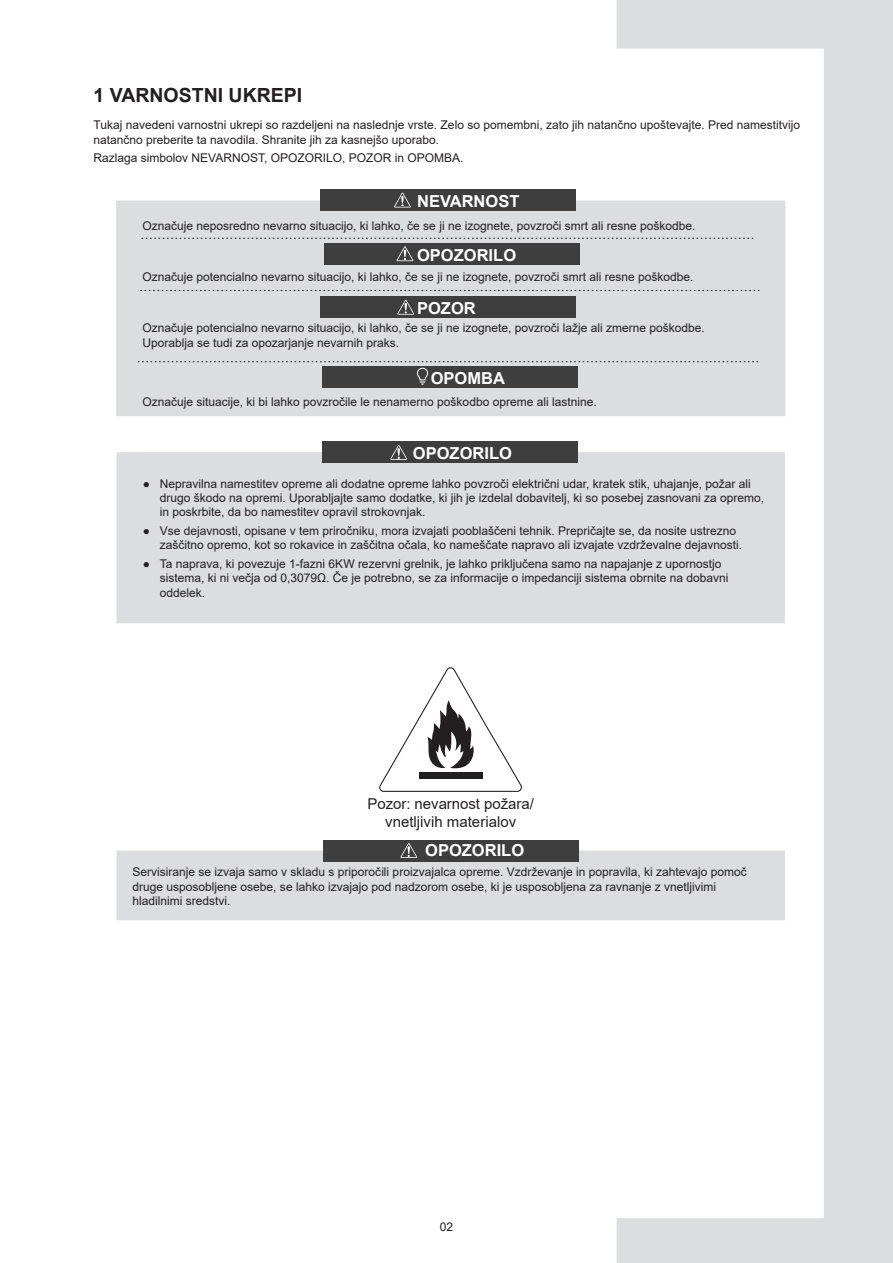
<style>
.page{position:relative;width:893px;height:1263px;background:#fff}
.page>*{position:absolute;margin:0;border:0;box-sizing:border-box;transform-origin:0 0}
.t1{font:700 19.5px "Arial";color:#231f20}
.t2{font:700 16.5px "Arial";color:#fff}
.t3{font:15px/18px "Arial";color:#231f20;text-align:center}
.t4{font:12px/14.4px "Arial";color:#231f20}
</style>
<div class="page">
<svg style="left:616px;top:0;width:277px;height:1263px"></svg>
<div style="left:116px;top:200px;width:669px;height:216px;background:#dcdddf"></div>
<div style="left:321px;top:189px;width:255px;height:22px;background:#3e3e3f"></div>
<svg style="left:394px;top:193px;width:17px;height:14px"></svg>
<svg style="left:142px;top:238px;width:611px;height:1px"></svg>
<svg style="left:140px;top:290px;width:619px;height:1px"></svg>
<div style="left:324px;top:243px;width:256px;height:21px;background:#3e3e3f"></div>
<svg style="left:397px;top:246px;width:16px;height:15px"></svg>
<div style="left:321px;top:297px;width:255px;height:21px;background:#3e3e3f"></div>
<svg style="left:397px;top:300px;width:17px;height:15px"></svg>
<div style="left:322px;top:366px;width:255px;height:21px;background:#3e3e3f"></div>
<svg style="left:138px;top:361px;width:620px;height:24px"></svg>
<div style="left:116px;top:452px;width:669px;height:171px;background:#dcdddf"></div>
<div style="left:323px;top:441px;width:255px;height:22px;background:#3e3e3f"></div>
<svg style="left:390px;top:445px;width:17px;height:15px"></svg>
<svg style="left:379px;top:667px;width:143px;height:125px"></svg>
<div style="left:419px;top:772px;width:63px;height:7px;background:#231f20"></div>
<div style="left:116px;top:850px;width:669px;height:70px;background:#dcdddf"></div>
<div style="left:323px;top:840px;width:256px;height:21px;background:#3e3e3f"></div>
<svg style="left:400px;top:843px;width:17px;height:15px"></svg>
<h1 class="t1" style="left:94px;top:81px;width:210px">1 VARNOSTNI UKREPI</h1>
<p class="t4" style="left:94px;top:118px;width:708px">Tukaj navedeni varnostni ukrepi so razdeljeni na naslednje vrste. Zelo so pomembni, zato jih natančno upoštevajte. Pred namestitvijo natančno preberite ta navodila. Shranite jih za kasnejšo uporabo.</p>
<p class="t4" style="left:94px;top:151px;width:371px">Razlaga simbolov NEVARNOST, OPOZORILO, POZOR in OPOMBA.</p>
<h2 class="t2" style="left:417px;top:189px;width:104px">NEVARNOST</h2>
<p class="t4" style="left:142px;top:219px;width:554px">Označuje neposredno nevarno situacijo, ki lahko, če se ji ne izognete, povzroči smrt ali resne poškodbe.</p>
<p class="t4" style="left:142px;top:269px;width:552px">Označuje potencialno nevarno situacijo, ki lahko, če se ji ne izognete, povzroči smrt ali resne poškodbe.</p>
<h2 class="t2" style="left:417px;top:244px;width:101px">OPOZORILO</h2>
<h2 class="t2" style="left:417px;top:297px;width:60px">POZOR</h2>
<p class="t4" style="left:142px;top:321px;width:564px">Označuje potencialno nevarno situacijo, ki lahko, če se ji ne izognete, povzroči lažje ali zmerne poškodbe.<br>Uporablja se tudi za opozarjanje nevarnih praks.</p>
<h2 class="t2" style="left:431px;top:366px;width:76px">OPOMBA</h2>
<p class="t4" style="left:142px;top:395px;width:456px">Označuje situacije, ki bi lahko povzročile le nenamerno poškodbo opreme ali lastnine.</p>
<h2 class="t2" style="left:413px;top:441px;width:101px">OPOZORILO</h2>
<p class="t4" style="left:160px;top:476px;width:606px;text-indent:-17px">● Nepravilna namestitev opreme ali dodatne opreme lahko povzroči električni udar, kratek stik, uhajanje, požar ali drugo škodo na opremi. Uporabljajte samo dodatke, ki jih je izdelal dobavitelj, ki so posebej zasnovani za opremo, in poskrbite, da bo namestitev opravil strokovnjak.</p>
<p class="t4" style="left:160px;top:523px;width:584px;text-indent:-17px">● Vse dejavnosti, opisane v tem priročniku, mora izvajati pooblaščeni tehnik. Prepričajte se, da nosite ustrezno zaščitno opremo, kot so rokavice in zaščitna očala, ko nameščate napravo ali izvajate vzdrževalne dejavnosti.</p>
<p class="t4" style="left:160px;top:556px;width:570px;text-indent:-17px">● Ta naprava, ki povezuje 1-fazni 6KW rezervni grelnik, je lahko priključena samo na napajanje z upornostjo sistema, ki ni večja od 0,3079Ω. Če je potrebno, se za informacije o impedanciji sistema obrnite na dobavni oddelek.</p>
<p class="t3" style="left:367px;top:794px;width:168px">Pozor: nevarnost požara/ vnetljivih materialov</p>
<h2 class="t2" style="left:425px;top:839px;width:101px">OPOZORILO</h2>
<p class="t4" style="left:133px;top:864px;width:616px">Servisiranje se izvaja samo v skladu s priporočili proizvajalca opreme. Vzdrževanje in popravila, ki zahtevajo pomoč druge usposobljene osebe, se lahko izvajajo pod nadzorom osebe, ki je usposobljena za ravnanje z vnetljivimi hladilnimi sredstvi.</p>
<p class="t4" style="left:440px;top:1219px;width:15px">02</p>
</div>
